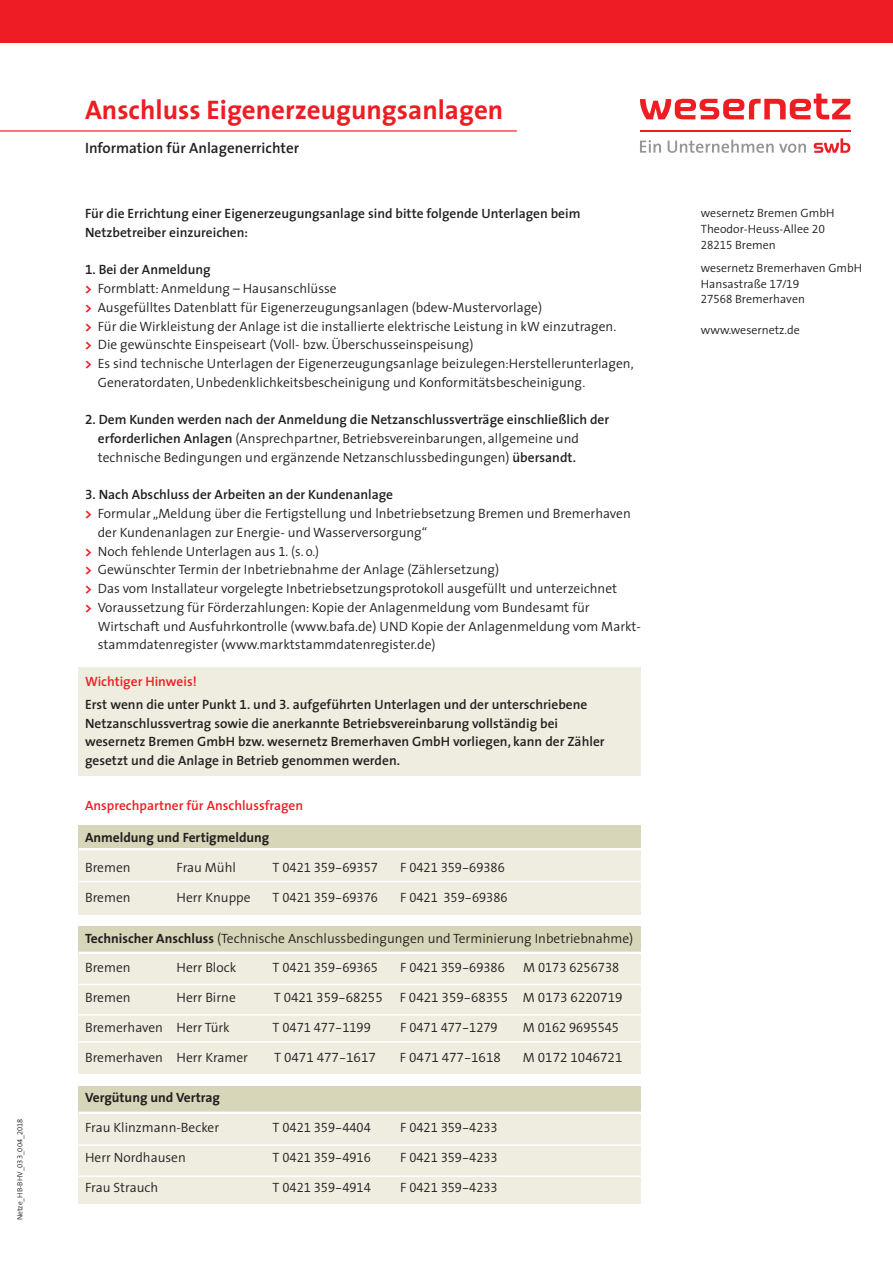
<style>
.page{position:relative;width:893px;height:1263px;background:#fff}
.page>*{position:absolute;margin:0;border:0;box-sizing:border-box;transform-origin:0 0}
.t1{font:700 27px "The Sans";color:#ee1d23}
.t2{font:600 15px "The Sans";color:#231f20}
.semibold{font:300 13.5px/18.8px "The Sans";color:#231f20}
.semibold-2{font:600 13.5px/18.8px "The Sans";color:#231f20}
.semilight{font:13.5px "The Sans Semi Light Expert";color:#231f20;scale:.96 1}
.semilight-2{font:13.5px "The Sans LP4 Se Lig";color:#231f20}
.semilight-3{font:300 13.5px "The Sans";color:#231f20}
.semibold-3{font:600 13.5px "The Sans";color:#ee1d23}
.semibold-4{font:700 13.5px "The Sans";color:#231f20}
.t3{font:300 12px "The Sans";color:#231f20}
.t4{font:300 7.5px "The Sans";color:#231f20}
.s1{font-family:"The Sans Semi Light Expert";font-weight:400}
.s2{font-family:"The Sans Semi Bold Expert";font-weight:400}
.s3{font-weight:700;color:#ee1d23}
.s4{font-weight:600}
.s5{font-family:"The Sans";font-weight:300}
.s6{font-weight:700}
.s7{font-family:"The Sans Semi Light Expert"}
</style>
<div class="page">
<div style="left:79px;top:944px;width:562px;height:130px;background:#eeede0"></div>
<div style="left:79px;top:1105px;width:562px;height:98px;background:#eeede0"></div>
<div style="left:79px;top:926px;width:562px;height:27px;background:#d8d6b9"></div>
<div style="left:79px;top:1086px;width:562px;height:27px;background:#d8d6b9"></div>
<hr style="left:79px;top:984px;width:562px;height:1px;background:#fff">
<hr style="left:79px;top:1014px;width:562px;height:2px;background:#fff">
<hr style="left:79px;top:1041px;width:562px;height:2px;background:#fff">
<hr style="left:79px;top:1144px;width:562px;height:2px;background:#fff">
<hr style="left:79px;top:1175px;width:562px;height:2px;background:#fff">
<hr style="left:79px;top:952px;width:562px;height:2px;background:#fff">
<hr style="left:79px;top:1111px;width:562px;height:3px;background:#fff">
<div style="left:79px;top:668px;width:562px;height:108px;background:#eeede0"></div>
<div style="left:79px;top:848px;width:562px;height:67px;background:#eeede0"></div>
<hr style="left:640px;top:130px;width:210px;height:1px;background:#ee1d23">
<svg style="left:640px;top:140px;width:21px;height:13px"></svg>
<svg style="left:668px;top:140px;width:138px;height:13px"></svg>
<svg style="left:814px;top:138px;width:36px;height:15px"></svg>
<svg style="left:640px;top:94px;width:210px;height:25px"></svg>
<hr style="left:0;top:130px;width:517px;height:2px;background:#ee1d23">
<div style="left:0;top:0;width:893px;height:43px;background:#ee1d23"></div>
<div style="left:79px;top:825px;width:562px;height:24px;background:#d8d6b9"></div>
<hr style="left:79px;top:881px;width:562px;height:1px;background:#fff">
<hr style="left:79px;top:848px;width:562px;height:2px;background:#fff">
<p class="t4" style="left:14px;top:1220px;width:103px;rotate:-90deg">Netze_HB-BHV_<span class="s1">033_004_2018</span></p>
<p class="t1" style="left:85px;top:88px;width:420px">Anschluss Eigenerzeugungsanlagen</p>
<p class="t2" style="left:85px;top:136px;width:216px">Information für Anlagenerrichter</p>
<p class="semibold-2" style="left:85px;top:204px;width:497px">Für die Errichtung einer Eigenerzeugungsanlage sind bitte folgende Unterlagen beim</p>
<p class="semibold-2" style="left:85px;top:223px;width:165px">Netzbetreiber einzureichen:</p>
<p class="semibold-2" style="left:85px;top:260px;width:127px"><span class="s2">1.</span> Bei der Anmeldung</p>
<p class="semibold" style="left:85px;top:279px;width:253px"><span class="s3">&gt;</span> Formblatt: Anmeldung – Hausanschlüsse</p>
<p class="semibold" style="left:85px;top:298px;width:458px"><span class="s3">&gt;</span> Ausgefülltes Datenblatt für Eigenerzeugungsanlagen (bdew-Mustervorlage)</p>
<p class="semibold" style="left:85px;top:316px;width:533px"><span class="s3">&gt;</span> Für die Wirkleistung der Anlage ist die installierte elektrische Leistung in kW einzutragen.</p>
<p class="semibold" style="left:85px;top:335px;width:390px"><span class="s3">&gt;</span> Die gewünschte Einspeiseart (Voll- bzw. Überschusseinspeisung)</p>
<p class="semibold" style="left:98px;top:354px;width:537px;text-indent:-13px"><span class="s3">&gt;</span> Es sind technische Unterlagen der Eigenerzeugungsanlage beizulegen:Herstellerunterlagen,<br>Generatordaten, Unbedenklichkeitsbescheinigung und Konformitätsbescheinigung.</p>
<p class="semibold" style="left:98px;top:410px;width:513px;text-indent:-13px"><span class="s2">2.</span> <span class="s4">Dem Kunden werden nach der Anmeldung die Netzanschlussverträge einschließlich der erforderlichen Anlagen</span> (Ansprechpartner, Betriebsvereinbarungen, allgemeine und technische Bedingungen und ergänzende Netzanschlussbedingungen) <span class="s4">übersandt.</span></p>
<p class="semibold-2" style="left:85px;top:485px;width:310px"><span class="s2">3.</span> Nach Abschluss der Arbeiten an der Kundenanlage</p>
<p class="semibold" style="left:98px;top:504px;width:534px;text-indent:-13px"><span class="s3">&gt;</span> Formular „Meldung über die Fertigstellung und lnbetriebsetzung Bremen und Bremerhaven der Kundenanlagen zur Energie- und Wasserversorgung“</p>
<p class="semibold" style="left:85px;top:541px;width:236px"><span class="s3">&gt;</span> Noch fehlende Unterlagen aus <span class="s1">1.</span> (s. o.)</p>
<p class="semibold" style="left:85px;top:560px;width:416px"><span class="s3">&gt;</span> Gewünschter Termin der Inbetriebnahme der Anlage (Zählersetzung)</p>
<p class="semibold" style="left:85px;top:579px;width:534px"><span class="s3">&gt;</span> Das vom Installateur vorgelegte Inbetriebsetzungsprotokoll ausgefüllt und unterzeichnet</p>
<p class="semibold" style="left:98px;top:598px;width:544px;text-indent:-13px"><span class="s3">&gt;</span> Voraussetzung für Förderzahlungen: Kopie der Anlagenmeldung vom Bundesamt für<br>Wirtschaft und Ausfuhrkontrolle (www.bafa.de) UND Kopie der Anlagenmeldung vom Markt&shy;stammdatenregister (www.marktstammdatenregister.de)</p>
<p class="semibold-3" style="left:85px;top:670px;width:113px">Wichtiger Hinweis!</p>
<p class="semibold-2" style="left:85px;top:694px;width:504px">Erst wenn die unter Punkt <span class="s2">1.</span> und <span class="s2">3.</span> aufgeführten Unterlagen und der unterschriebene</p>
<p class="semibold-2" style="left:85px;top:713px;width:521px">Netzanschlussvertrag sowie die anerkannte Betriebsvereinbarung vollständig bei wesernetz Bremen GmbH bzw. wesernetz Bremerhaven GmbH vorliegen, kann der Zähler gesetzt und die Anlage in Betrieb genommen werden.</p>
<p class="semibold-3" style="left:85px;top:794px;width:220px">Ansprechpartner für Anschlussfragen</p>
<p class="semibold-4" style="left:85px;top:826px;width:186px">Anmeldung und Fertigmeldung</p>
<p class="semilight-3" style="left:85px;top:857px;width:47px">Bremen</p>
<p class="semilight-3" style="left:177px;top:857px;width:61px">Frau Mühl</p>
<p class="semilight" style="left:273px;top:857px;width:111px"><span class="s5">T</span> 0421 359-69357</p>
<p class="semilight" style="left:400px;top:857px;width:111px"><span class="s5">F</span> 0421 359-69386</p>
<p class="semilight-3" style="left:85px;top:887px;width:47px">Bremen</p>
<p class="semilight-3" style="left:177px;top:887px;width:76px">Herr Knuppe</p>
<p class="semilight" style="left:273px;top:887px;width:111px"><span class="s5">T</span> 0421 359-69376</p>
<p class="semilight" style="left:400px;top:887px;width:114px"><span class="s5">F</span> 0421 359-69386</p>
<p class="semibold" style="left:85px;top:929px;width:550px"><span class="s6">Technischer Anschluss</span> (Technische Anschlussbedingungen und Terminierung Inbetriebnahme)</p>
<p class="semilight-3" style="left:85px;top:956px;width:47px">Bremen</p>
<p class="semilight-3" style="left:177px;top:956px;width:61px">Herr Block</p>
<p class="semilight" style="left:273px;top:956px;width:111px"><span class="s5">T</span> 0421 359-69365</p>
<p class="semilight" style="left:400px;top:956px;width:111px"><span class="s5">F</span> 0421 359-69386</p>
<p class="semilight" style="left:523px;top:956px;width:102px"><span class="s5">M</span> 0173 6256738</p>
<p class="semilight-2" style="left:85px;top:989px;width:47px">Bremen</p>
<p class="semilight-2" style="left:177px;top:989px;width:61px">Herr Birne</p>
<p class="semilight-2" style="left:274px;top:989px;width:350px">T 0421 359<span class="s7">-</span>68255 F 0421 359<span class="s7">-</span>68355 M 0173 6220719</p>
<p class="semilight-3" style="left:85px;top:1016px;width:146px">Bremerhaven Herr Türk</p>
<p class="semilight" style="left:273px;top:1016px;width:104px"><span class="s5">T</span> 0471 477-1199</p>
<p class="semilight" style="left:400px;top:1016px;width:103px"><span class="s5">F</span> 0471 477-1279</p>
<p class="semilight" style="left:523px;top:1016px;width:102px"><span class="s5">M</span> 0162 9695545</p>
<p class="semilight-2" style="left:85px;top:1049px;width:165px">Bremerhaven Herr Kramer</p>
<p class="semilight-2" style="left:274px;top:1049px;width:103px">T 0471 477<span class="s7">-</span>1617</p>
<p class="semilight-2" style="left:400px;top:1049px;width:103px">F 0471 477<span class="s7">-</span>1618</p>
<p class="semilight-2" style="left:523px;top:1049px;width:101px">M 0172 1046721</p>
<p class="semibold-4" style="left:85px;top:1086px;width:136px">Vergütung und Vertrag</p>
<p class="semilight-3" style="left:85px;top:1116px;width:136px">Frau Klinzmann-Becker</p>
<p class="semilight" style="left:273px;top:1116px;width:104px"><span class="s5">T</span> 0421 359-4404</p>
<p class="semilight" style="left:400px;top:1116px;width:103px"><span class="s5">F</span> 0421 359-4233</p>
<p class="semilight-3" style="left:85px;top:1146px;width:102px">Herr Nordhausen</p>
<p class="semilight" style="left:273px;top:1146px;width:104px"><span class="s5">T</span> 0421 359-4916</p>
<p class="semilight" style="left:400px;top:1146px;width:103px"><span class="s5">F</span> 0421 359-4233</p>
<p class="semilight-3" style="left:85px;top:1176px;width:75px">Frau Strauch</p>
<p class="semilight" style="left:273px;top:1176px;width:104px"><span class="s5">T</span> 0421 359-4914</p>
<p class="semilight" style="left:400px;top:1176px;width:103px"><span class="s5">F</span> 0421 359-4233</p>
<p class="t3" style="left:701px;top:203px;width:135px">wesernetz Bremen GmbH</p>
<p class="t3" style="left:701px;top:219px;width:126px">Theodor-Heuss-Allee <span class="s1">20</span></p>
<p class="t3" style="left:701px;top:235px;width:76px"><span class="s1">28215</span> Bremen</p>
<p class="t3" style="left:701px;top:258px;width:163px">wesernetz Bremerhaven GmbH</p>
<p class="t3" style="left:701px;top:274px;width:100px">Hansastraße <span class="s1">17/19</span></p>
<p class="t3" style="left:701px;top:289px;width:106px"><span class="s1">27568</span> Bremerhaven</p>
<p class="t3" style="left:701px;top:320px;width:101px">www.wesernetz.de</p>
</div>
